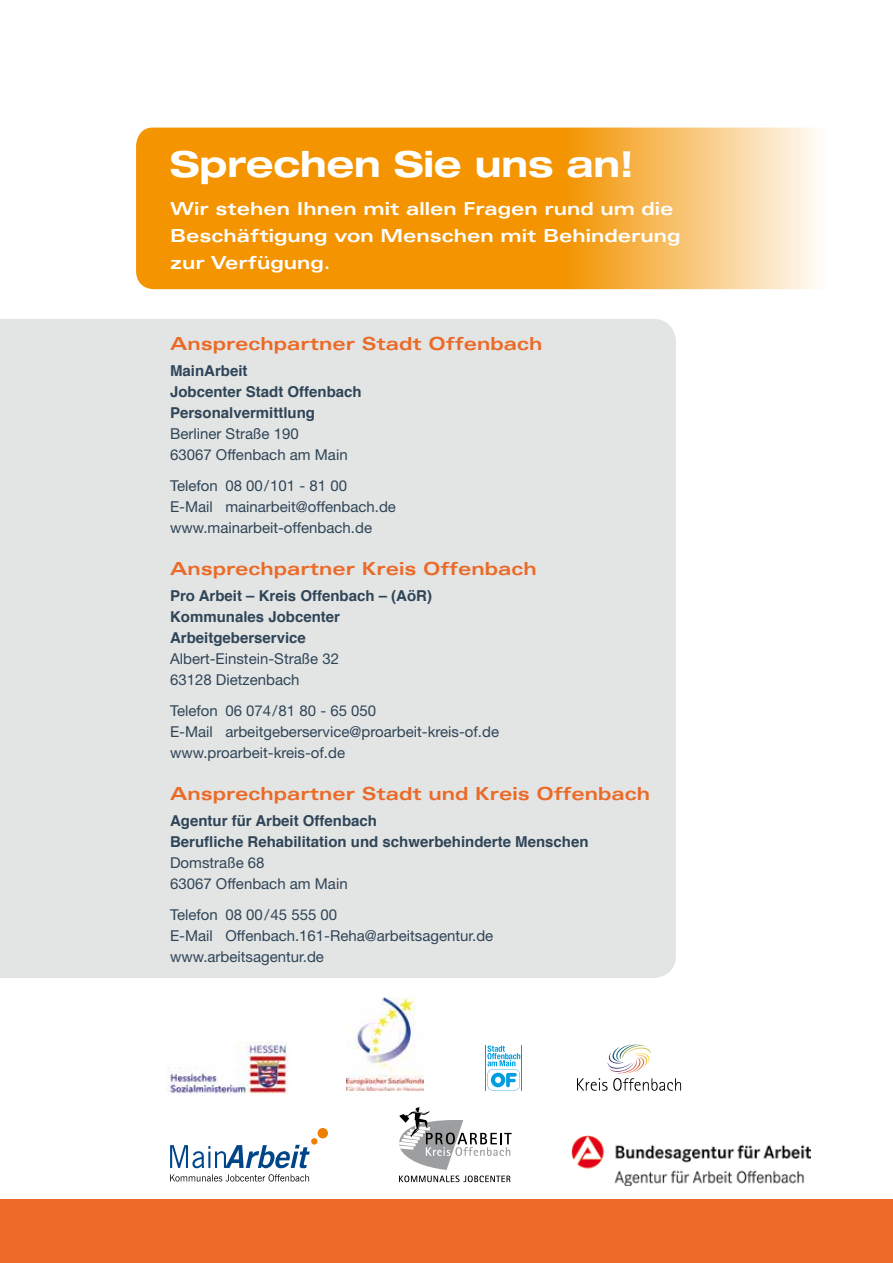
<style>
.page{position:relative;width:893px;height:1263px;background:#fff}
.page>*{position:absolute;margin:0;border:0;box-sizing:border-box;transform-origin:0 0}
.t1{font:700 expanded 36px "Helvetica Neue";color:#fff}
.t2{font:700 expanded 18px "Univers";color:#eb6a27}
.t3{font:700 expanded 18px/27px "Univers";color:#fff}
.t4{font:15px/21px "Helvetica Neue";color:#2f4557}
.t5{font:700 15px/21px "Helvetica";color:#2f4557}
</style>
<div class="page">
<div style="left:0;top:319px;width:676px;height:659px;background:#e3e4e4"></div>
<svg style="left:136px;top:128px;width:680px;height:161px;background:#f4a62d"></svg>
<div style="left:0;top:1199px;width:893px;height:64px;background:#eb6a27"></div>
<svg style="left:399px;top:1107px;width:113px;height:75px"></svg>
<img style="left:167px;top:1042px;width:121px;height:52px">
<img style="left:347px;top:998px;width:76px;height:93px">
<hr style="left:485px;top:1045px;width:1px;height:46px;background:#009ee0">
<hr style="left:522px;top:1045px;width:1px;height:46px;background:#009ee0">
<svg style="left:487px;top:1045px;width:33px;height:45px"></svg>
<svg style="left:577px;top:1044px;width:104px;height:47px"></svg>
<div style="left:311px;top:1138px;width:7px;height:6px;background:#ee7f00;border-radius:50%"></div>
<div style="left:318px;top:1128px;width:10px;height:10px;background:#ee7f00;border-radius:50%"></div>
<svg style="left:170px;top:1145px;width:140px;height:23px"></svg>
<svg style="left:170px;top:1174px;width:139px;height:7px"></svg>
<img style="left:572px;top:1135px;width:239px;height:50px">
<h1 class="t1" style="left:170px;top:142px;width:465px">Sprechen Sie uns an!</h1>
<p class="t3" style="left:170px;top:195px;width:512px">Wir stehen Ihnen mit allen Fragen rund um die<br>Beschäftigung von Menschen mit Behinderung zur Verfügung.</p>
<p class="t2" style="left:170px;top:334px;width:374px">Ansprechpartner Stadt Offenbach</p>
<p class="t5" style="left:170px;top:360px;width:193px">MainArbeit<br>Jobcenter Stadt Offenbach<br>Personalvermittlung</p>
<p class="t4" style="left:170px;top:423px;width:179px">Berliner Straße 190<br>63067 Offenbach am Main</p>
<p class="t4" style="left:170px;top:475px;width:227px">Telefon 08 00/101 - 81 00<br>E-Mail mainarbeit@offenbach.de www.mainarbeit-offenbach.de</p>
<p class="t2" style="left:170px;top:559px;width:368px">Ansprechpartner Kreis Offenbach</p>
<p class="t5" style="left:170px;top:585px;width:263px">Pro Arbeit – Kreis Offenbach – (AöR)<br>Kommunales Jobcenter<br>Arbeitgeberservice</p>
<p class="t4" style="left:170px;top:648px;width:170px">Albert-Einstein-Straße 32<br>63128 Dietzenbach</p>
<p class="t4" style="left:170px;top:700px;width:330px">Telefon 06 074/81 80 - 65 050<br>E-Mail arbeitgeberservice@proarbeit-kreis-of.de www.proarbeit-kreis-of.de</p>
<p class="t2" style="left:170px;top:784px;width:482px">Ansprechpartner Stadt und Kreis Offenbach</p>
<p class="t5" style="left:170px;top:810px;width:420px">Agentur für Arbeit Offenbach<br>Berufliche Rehabilitation und schwerbehinderte Menschen</p>
<p class="t4" style="left:170px;top:852px;width:179px">Domstraße 68<br>63067 Offenbach am Main</p>
<p class="t4" style="left:170px;top:904px;width:325px">Telefon 08 00/45 555 00<br>E-Mail Offenbach.161-Reha@arbeitsagentur.de www.arbeitsagentur.de</p>
</div>
